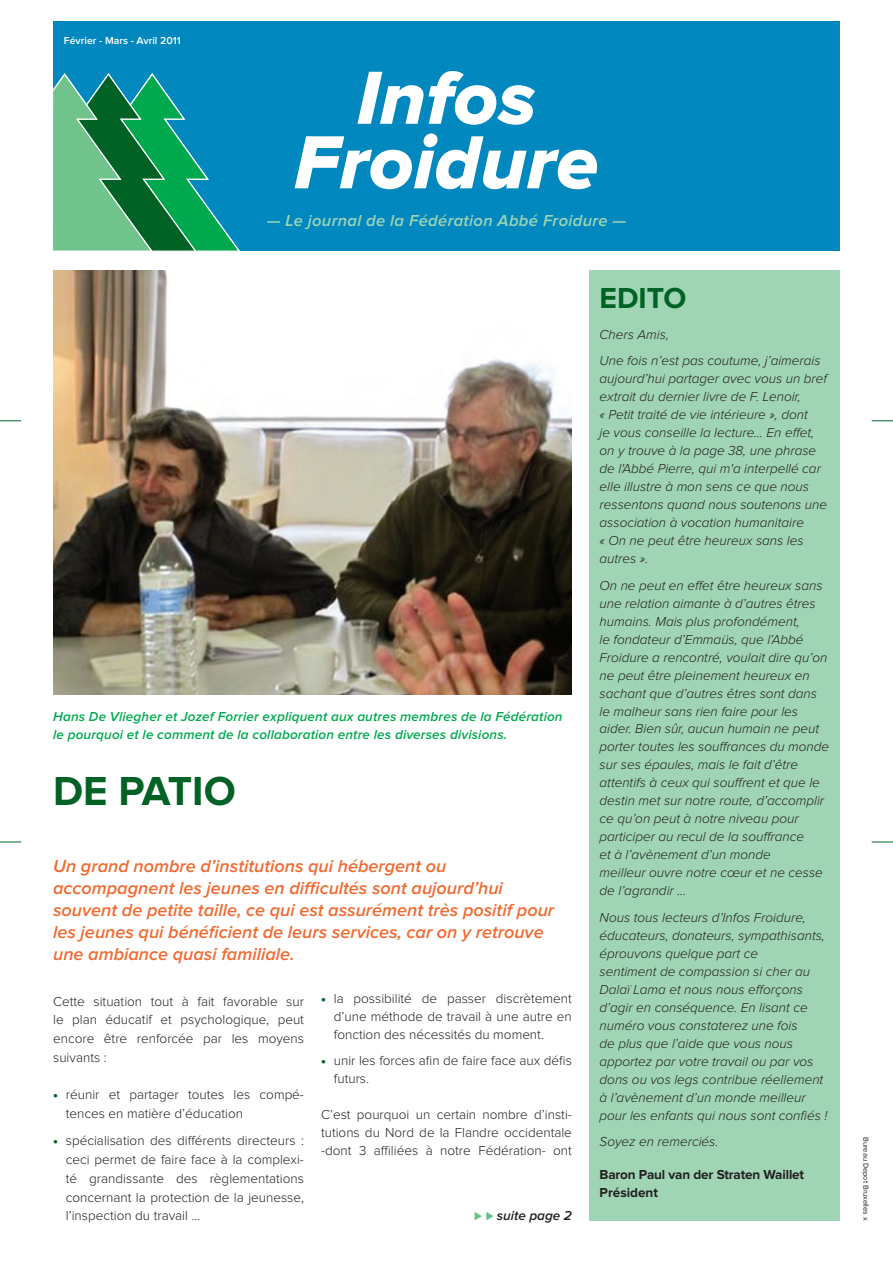
<style>
.page{position:relative;width:893px;height:1263px;background:#fff}
.page>*{position:absolute;margin:0;border:0;box-sizing:border-box;transform-origin:0 0}
.t1{font:78px "Proxima Nova Extrabld It";color:#fff}
.t2{font:700 42px "Proxima Nova";color:#006224}
.t3{font:700 30px "Proxima Nova";color:#006224}
.lettrine{font:italic 600 18px/22px "Proxima Nova";color:#f26a30}
.t4{font:italic 600 16.5px "Proxima Nova";letter-spacing:.02em;color:#9fd4b5}
.t5{font:italic 300 13.5px/18px "Proxima Nova";color:#231f20}
.lettrine-2{font:300 13.5px/18.8px "Proxima Nova";color:#231f20;text-align:justify}
.lettrine-3{font:italic 600 13.5px/18px "Proxima Nova";letter-spacing:.01em;color:#00a94e}
.t6{font:700 13.5px "Proxima Nova";letter-spacing:-.01em;color:#231f20}
.t7{font:italic 600 13.5px "Proxima Nova";color:#231f20}
.t8{font:600 10.5px "Proxima Nova";color:#fff}
.t9{font:7.5px "Proxima Nova";color:#231f20}
.s1{font-weight:900;color:#006224}
.s2{color:#65c18b}
</style>
<div class="page">
<img style="left:53px;top:270px;width:519px;height:424px">
<div style="left:53px;top:21px;width:787px;height:229px;background:#0088bf"></div>
<svg style="left:0;top:421px;width:21px;height:1px"></svg>
<svg style="left:872px;top:421px;width:21px;height:1px"></svg>
<svg style="left:0;top:842px;width:21px;height:1px"></svg>
<svg style="left:872px;top:842px;width:21px;height:1px"></svg>
<div style="left:589px;top:270px;width:251px;height:950px;background:#9fd4b5"></div>
<svg style="left:53px;top:73px;width:187px;height:178px"></svg>
<p class="t8" style="left:64px;top:35px;width:119px">Février - Mars - Avril 2011</p>
<p class="t1" style="left:357px;top:53px;width:180px">Infos</p>
<p class="t1" style="left:294px;top:117px;width:306px">Froidure</p>
<p class="t4" style="left:267px;top:211px;width:361px">— Le journal de la Fédération Abbé Froidure —</p>
<p class="lettrine-3" style="left:53px;top:708px;width:511px">Hans De Vliegher et Jozef Forrier expliquent aux autres membres de la Fédération le pourquoi et le comment de la collaboration entre les diverses divisions.</p>
<p class="t2" style="left:53px;top:767px;width:184px">DE PATIO</p>
<p class="lettrine" style="left:53px;top:855px;width:502px">Un grand nombre d’institutions qui hébergent ou accompagnent les jeunes en difficultés sont aujourd’hui souvent de petite taille, ce qui est assurément très positif pour les jeunes qui bénéficient de leurs services, car on y retrouve une ambiance quasi familiale.</p>
<p class="lettrine-2" style="left:53px;top:992px;width:252px">Cette situation tout à fait favorable sur le plan éducatif et psychologique, peut encore être renforcée par les moyens suivants :</p>
<p class="lettrine-2" style="left:66px;top:1086px;width:240px;text-indent:-13px"><span class="s1">•</span> réunir et partager toutes les compé&shy;tences en matière d’éducation</p>
<p class="lettrine-2" style="left:66px;top:1132px;width:240px;text-indent:-13px"><span class="s1">•</span> spécialisation des différents directeurs : ceci permet de faire face à la complexi&shy;té grandissante des règlementations concernant la protection de la jeunesse, l’inspection du travail …</p>
<p class="lettrine-2" style="left:334px;top:989px;width:240px;line-height:18px;text-indent:-13px"><span class="s1">•</span> la possibilité de passer discrètement d’une méthode de travail à une autre en fonction des nécessités du moment.</p>
<p class="lettrine-2" style="left:334px;top:1052px;width:240px;line-height:18px;text-indent:-13px"><span class="s1">•</span> unir les forces afin de faire face aux défis futurs.</p>
<p class="lettrine-2" style="left:321px;top:1106px;width:252px;line-height:18px">C’est pourquoi un certain nombre d’insti&shy;tutions du Nord de la Flandre occidentale -dont 3 affiliées à notre Fédération- ont</p>
<p class="t7" style="left:474px;top:1208px;width:99px"><span class="s2">⊲ ⊲</span> suite page 2</p>
<p class="t3" style="left:600px;top:281px;width:88px">EDITO</p>
<p class="t5" style="left:600px;top:325px;width:71px">Chers Amis,</p>
<p class="t5" style="left:600px;top:352px;width:229px">Une fois n’est pas coutume, j’aimerais aujourd’hui partager avec vous un bref extrait du dernier livre de F. Lenoir,<br>« Petit traité de vie intérieure », dont<br>je vous conseille la lecture… En effet, on y trouve à la page 38, une phrase de l'Abbé Pierre, qui m'a interpellé car elle illustre à mon sens ce que nous ressentons quand nous soutenons une association à vocation humanitaire<br>« On ne peut être heureux sans les autres ».</p>
<p class="t5" style="left:600px;top:576px;width:231px">On ne peut en effet être heureux sans une relation aimante à d’autres êtres humains. Mais plus profondément,<br>le fondateur d’Emmaüs, que l’Abbé Froidure a rencontré, voulait dire qu’on ne peut être pleinement heureux en sachant que d’autres êtres sont dans le malheur sans rien faire pour les aider. Bien sûr, aucun humain ne peut porter toutes les souffrances du monde sur ses épaules, mais le fait d’être attentifs à ceux qui souffrent et que le destin met sur notre route, d’accomplir ce qu’on peut à notre niveau pour participer au recul de la souffrance<br>et à l’avènement d’un monde<br>meilleur ouvre notre cœur et ne cesse de l’agrandir …</p>
<p class="t5" style="left:600px;top:909px;width:229px">Nous tous lecteurs d’Infos Froidure, éducateurs, donateurs, sympathisants, éprouvons quelque part ce<br>sentiment de compassion si cher au Dalaï Lama et nous nous efforçons d’agir en conséquence. En lisant ce numéro vous constaterez une fois<br>de plus que l’aide que vous nous apportez par votre travail ou par vos dons ou vos legs contribue réellement à l’avènement d’un monde meilleur pour les enfants qui nous sont confiés !</p>
<p class="t5" style="left:600px;top:1133px;width:120px">Soyez en remerciés.</p>
<p class="t6" style="left:600px;top:1167px;width:206px">Baron Paul van der Straten Waillet</p>
<p class="t6" style="left:600px;top:1185px;width:60px">Président</p>
<p class="t9" style="left:870px;top:1137px;width:85px;rotate:90deg">Bureau Depot Bruxelles x</p>
</div>
